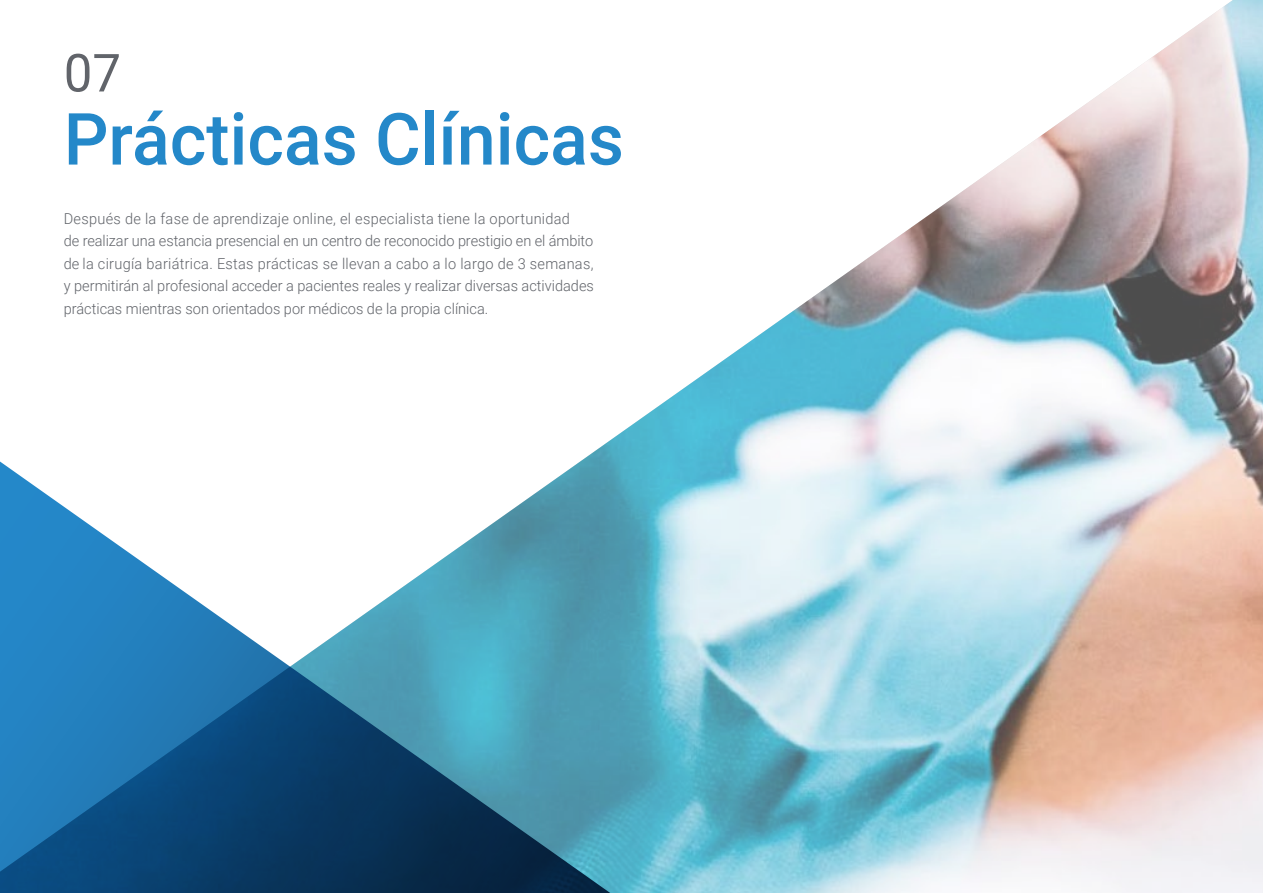
<style>
.page{position:relative;width:1263px;height:893px;background:#fff}
.page>*{position:absolute;margin:0;border:0;box-sizing:border-box;transform-origin:0 0}
.t1{font:500 72px "Roboto";color:#2488c9}
.t2{font:52.5px "Roboto";color:#61646a}
.t3{font:300 15px/22.5px "Roboto";color:#61646a}
</style>
<div class="page">
<img style="left:602px;top:0;width:661px;height:893px">
<svg style="left:0;top:446px;width:640px;height:447px"></svg>
<h2 class="t2" style="left:64px;top:36px;width:59px">07</h2>
<h1 class="t1" style="left:64px;top:89px;width:562px">Prácticas Clínicas</h1>
<p class="t3" style="left:64px;top:207px;width:532px">Después de la fase de aprendizaje online, el especialista tiene la oportunidad<br>de realizar una estancia presencial en un centro de reconocido prestigio en el ámbito de la cirugía bariátrica. Estas prácticas se llevan a cabo a lo largo de 3 semanas, y permitirán al profesional acceder a pacientes reales y realizar diversas actividades prácticas mientras son orientados por médicos de la propia clínica.</p>
</div>
